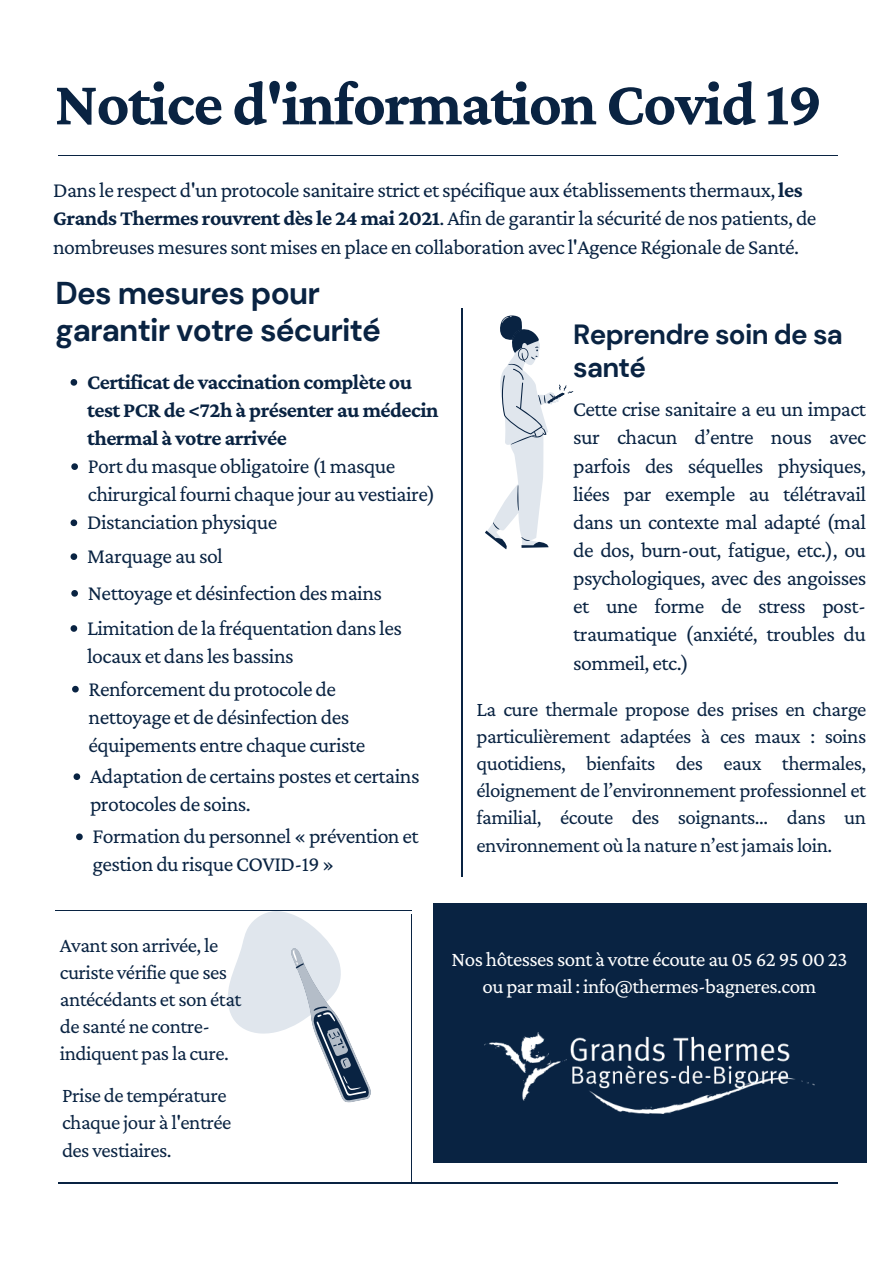
<style>
.page{position:relative;width:893px;height:1263px;background:#fff}
.page>*{position:absolute;margin:0;border:0;box-sizing:border-box;transform-origin:0 0}
.t1{font:700 63.75px "Crimson Pro";letter-spacing:-.025em;color:#092342}
.t2{font:700 31.5px/37.7px "DM Sans";letter-spacing:-.025em;color:#092342}
.t3{font:700 27.75px/33px "DM Sans";letter-spacing:-.025em;color:#092342}
.t4{font:21.75px/28.1px "Crimson Pro";letter-spacing:-.025em;color:#092342}
.t5{font:700 21.75px/28.1px "Crimson Pro";letter-spacing:-.025em;color:#092342}
.t6{font:21px/27.2px "Crimson Pro";letter-spacing:-.025em;color:#092342}
.t7{font:21px/27.2px "Crimson Pro";letter-spacing:-.025em;color:#fff;text-align:center}
.s1{font-weight:700}
</style>
<div class="page">
<hr style="left:461px;top:308px;width:2px;height:568px;background:#092342">
<hr style="left:411px;top:914px;width:1px;height:269px;background:#092342">
<hr style="left:56px;top:910px;width:356px;height:1px;background:#092342">
<svg style="left:228px;top:911px;width:143px;height:192px"></svg>
<hr style="left:58px;top:155px;width:780px;height:1px;background:#092342">
<hr style="left:58px;top:1182px;width:780px;height:2px;background:#092342">
<svg style="left:485px;top:315px;width:88px;height:234px"></svg>
<div style="left:433px;top:902px;width:433px;height:260px;background:#092342"></div>
<img style="left:484px;top:1032px;width:330px;height:81px">
<svg style="left:71px;top:463px;width:7px;height:7px"></svg>
<svg style="left:71px;top:519px;width:6px;height:7px"></svg>
<svg style="left:71px;top:553px;width:6px;height:7px"></svg>
<svg style="left:71px;top:590px;width:7px;height:7px"></svg>
<svg style="left:71px;top:625px;width:6px;height:7px"></svg>
<svg style="left:72px;top:686px;width:7px;height:6px"></svg>
<svg style="left:74px;top:773px;width:6px;height:7px"></svg>
<svg style="left:76px;top:833px;width:7px;height:7px"></svg>
<svg style="left:71px;top:379px;width:6px;height:7px"></svg>
<p class="t1" style="left:55px;top:67px;width:769px">Notice d'information Covid 19</p>
<p class="t4" style="left:53px;top:176px;width:765px">Dans le respect d'un protocole sanitaire strict et spécifique aux établissements thermaux, <span class="s1">les<br>Grands Thermes rouvrent dès le 24 mai 2021</span>. Afin de garantir la sécurité de nos patients, de nombreuses mesures sont mises en place en collaboration avec l'Agence Régionale de Santé.</p>
<p class="t2" style="left:56px;top:274px;width:327px">Des mesures pour garantir votre sécurité</p>
<p class="t5" style="left:87px;top:367px;width:353px">Certificat de vaccination complète ou test PCR de &lt;72h à présenter au médecin thermal à votre arrivée</p>
<p class="t4" style="left:88px;top:451px;width:349px">Port du masque obligatoire (1 masque chirurgical fourni chaque jour au vestiaire)</p>
<p class="t4" style="left:87px;top:508px;width:192px">Distanciation physique</p>
<p class="t4" style="left:87px;top:541px;width:137px">Marquage au sol</p>
<p class="t4" style="left:88px;top:578px;width:296px">Nettoyage et désinfection des mains</p>
<p class="t4" style="left:87px;top:613px;width:316px">Limitation de la fréquentation dans les locaux et dans les bassins</p>
<p class="t4" style="left:89px;top:674px;width:278px">Renforcement du protocole de nettoyage et de désinfection des équipements entre chaque curiste</p>
<p class="t4" style="left:90px;top:761px;width:331px">Adaptation de certains postes et certains protocoles de soins.</p>
<p class="t4" style="left:93px;top:822px;width:328px">Formation du personnel « prévention et gestion du risque COVID-19 »</p>
<p class="t3" style="left:573px;top:318px;width:271px">Reprendre soin de sa santé</p>
<p class="t4" style="left:573px;top:395px;width:295px;text-align:justify">Cette crise sanitaire a eu un impact sur chacun d’entre nous avec parfois des séquelles physiques, liées par exemple au télétravail dans un contexte mal adapté (mal de dos, burn-out, fatigue, etc.), ou psychologiques, avec des angoisses et une forme de stress post&shy;traumatique (anxiété, troubles du sommeil, etc.)</p>
<p class="t6" style="left:476px;top:695px;width:391px;text-align:justify">La cure thermale propose des prises en charge particulièrement adaptées à ces maux : soins quotidiens, bienfaits des eaux thermales, éloignement de l’environnement professionnel et familial, écoute des soignants… dans un environnement où la nature n’est jamais loin.</p>
<p class="t6" style="left:60px;top:931px;width:183px">Avant son arrivée, le curiste vérifie que ses antécédants et son état de santé ne contre&shy;indiquent pas la cure.</p>
<p class="t6" style="left:62px;top:1081px;width:171px">Prise de température chaque jour à l'entrée des vestiaires.</p>
<p class="t7" style="left:452px;top:945px;width:397px">Nos hôtesses sont à votre écoute au 05 62 95 00 23 ou par mail : info@thermes-bagneres.com</p>
</div>
